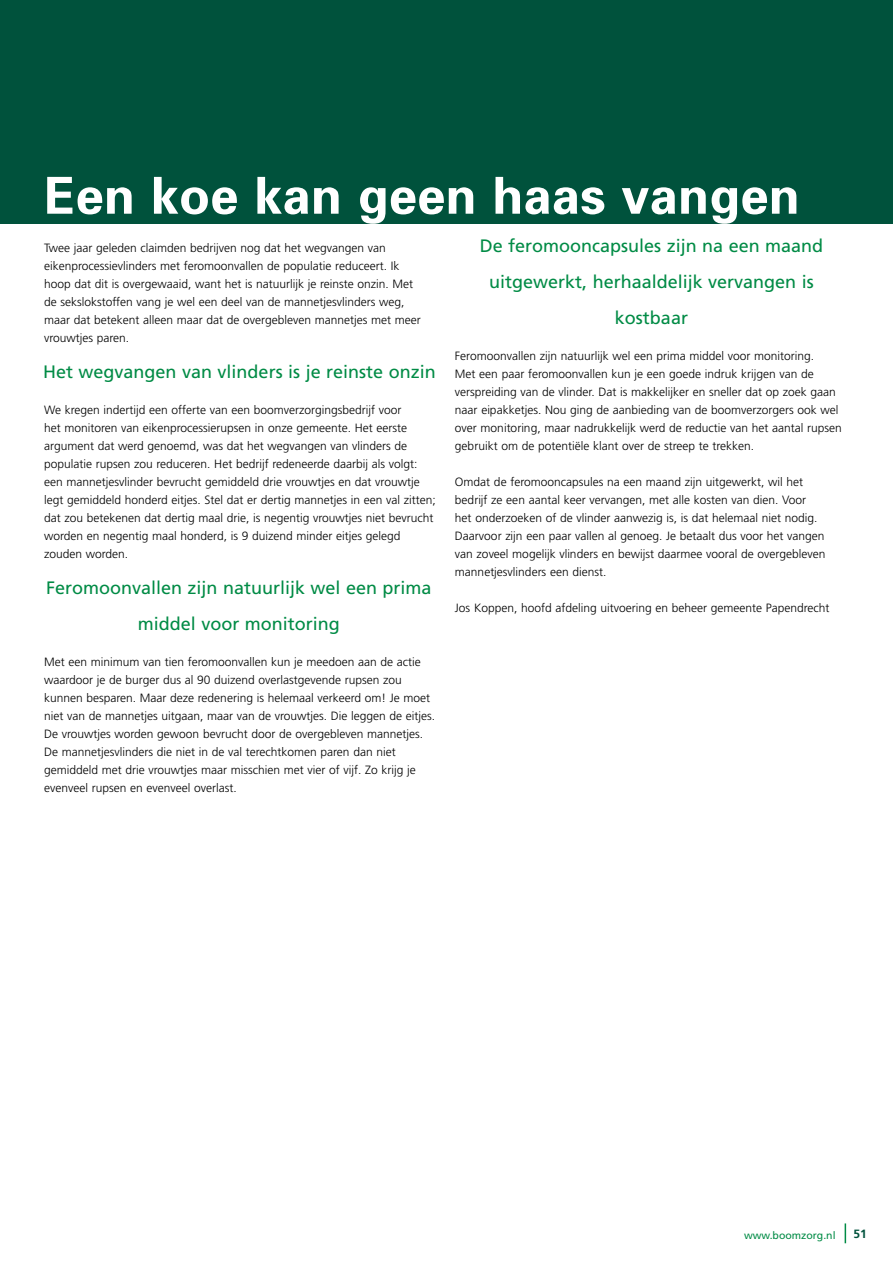
<style>
.page{position:relative;width:893px;height:1263px;background:#fff}
.page>*{position:absolute;margin:0;border:0;box-sizing:border-box;transform-origin:0 0}
.t1{font:700 51px "Univers";color:#fff}
.t2{font:18px/36px "Frutiger";color:#008b45;text-align:center}
.t3{font:300 12px/18px "Frutiger";color:#000}
.t4{font:700 12px "Frutiger";color:#00523c}
.t5{font:10.5px "Frutiger";color:#008b45}
</style>
<div class="page">
<svg style="left:845px;top:1223px;width:1px;height:20px"></svg>
<div style="left:0;top:0;width:893px;height:224px;background:#00523c"></div>
<h1 class="t1" style="left:44px;top:163px;width:757px">Een koe kan geen haas vangen</h1>
<p class="t3" style="left:44px;top:239px;width:378px">Twee jaar geleden claimden bedrijven nog dat het wegvangen van eikenprocessievlinders met feromoonvallen de populatie reduceert. Ik hoop dat dit is overgewaaid, want het is natuurlijk je reinste onzin. Met de sekslokstoffen vang je wel een deel van de mannetjesvlinders weg, maar dat betekent alleen maar dat de overgebleven mannetjes met meer vrouwtjes paren.</p>
<h2 class="t2" style="left:43px;top:354px;width:394px">Het wegvangen van vlinders is je reinste onzin</h2>
<p class="t3" style="left:44px;top:401px;width:393px">We kregen indertijd een offerte van een boomverzorgingsbedrijf voor<br>het monitoren van eikenprocessierupsen in onze gemeente. Het eerste argument dat werd genoemd, was dat het wegvangen van vlinders de populatie rupsen zou reduceren. Het bedrijf redeneerde daarbij als volgt: een mannetjesvlinder bevrucht gemiddeld drie vrouwtjes en dat vrouwtje legt gemiddeld honderd eitjes. Stel dat er dertig mannetjes in een val zitten; dat zou betekenen dat dertig maal drie, is negentig vrouwtjes niet bevrucht worden en negentig maal honderd, is 9 duizend minder eitjes gelegd zouden worden.</p>
<h2 class="t2" style="left:46px;top:570px;width:387px">Feromoonvallen zijn natuurlijk wel een prima middel voor monitoring</h2>
<p class="t3" style="left:44px;top:653px;width:393px">Met een minimum van tien feromoonvallen kun je meedoen aan de actie waardoor je de burger dus al 90 duizend overlastgevende rupsen zou kunnen besparen. Maar deze redenering is helemaal verkeerd om! Je moet niet van de mannetjes uitgaan, maar van de vrouwtjes. Die leggen de eitjes.<br>De vrouwtjes worden gewoon bevrucht door de overgebleven mannetjes.<br>De mannetjesvlinders die niet in de val terechtkomen paren dan niet gemiddeld met drie vrouwtjes maar misschien met vier of vijf. Zo krijg je evenveel rupsen en evenveel overlast.</p>
<h2 class="t2" style="left:480px;top:228px;width:345px">De feromooncapsules zijn na een maand uitgewerkt, herhaaldelijk vervangen is kostbaar</h2>
<p class="t3" style="left:455px;top:347px;width:388px">Feromoonvallen zijn natuurlijk wel een prima middel voor monitoring.<br>Met een paar feromoonvallen kun je een goede indruk krijgen van de verspreiding van de vlinder. Dat is makkelijker en sneller dat op zoek gaan naar eipakketjes. Nou ging de aanbieding van de boomverzorgers ook wel over monitoring, maar nadrukkelijk werd de reductie van het aantal rupsen gebruikt om de potentiële klant over de streep te trekken.</p>
<p class="t3" style="left:455px;top:473px;width:372px">Omdat de feromooncapsules na een maand zijn uitgewerkt, wil het bedrijf ze een aantal keer vervangen, met alle kosten van dien. Voor het onderzoeken of de vlinder aanwezig is, is dat helemaal niet nodig.<br>Daarvoor zijn een paar vallen al genoeg. Je betaalt dus voor het vangen van zoveel mogelijk vlinders en bewijst daarmee vooral de overgebleven mannetjesvlinders een dienst.</p>
<p class="t3" style="left:455px;top:599px;width:376px">Jos Koppen, hoofd afdeling uitvoering en beheer gemeente Papendrecht</p>
<p class="t5" style="left:744px;top:1229px;width:93px">www.boomzorg.nl</p>
<p class="t4" style="left:853px;top:1227px;width:15px">51</p>
</div>
